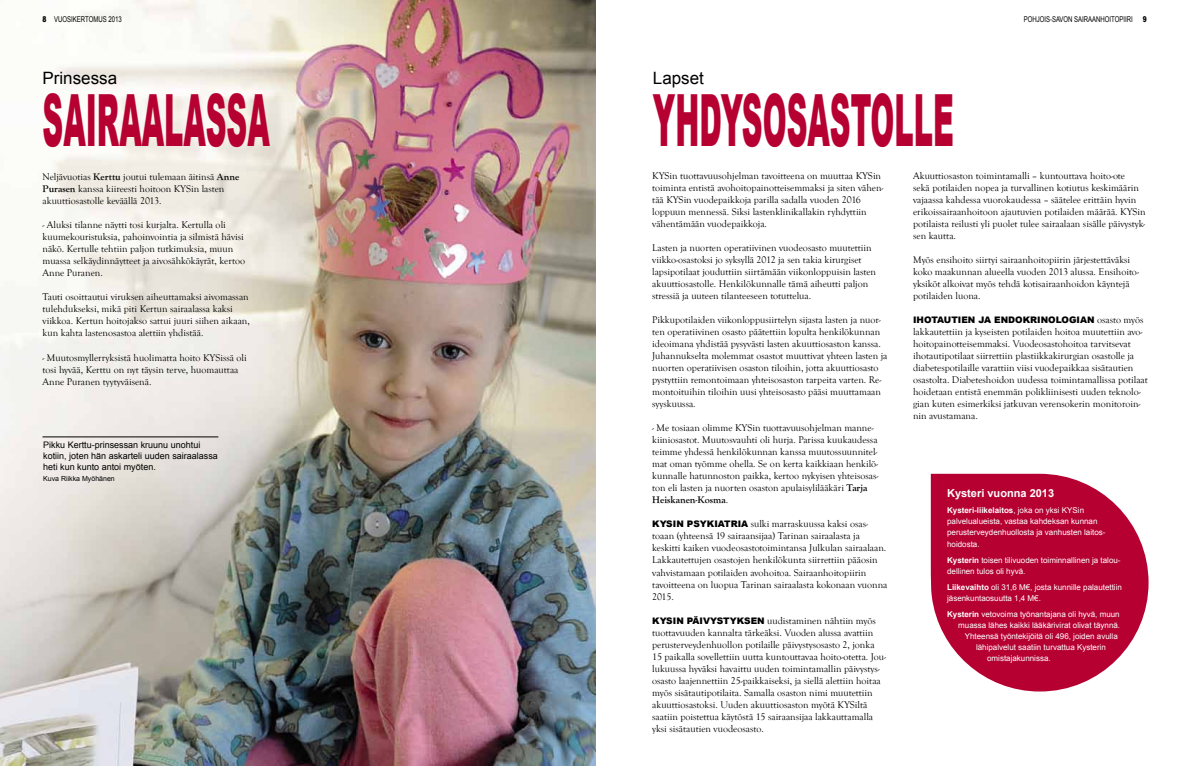
<style>
.page{position:relative;width:1191px;height:766px;background:#fff}
.page>*{position:absolute;margin:0;border:0;box-sizing:border-box;transform-origin:0 0}
.t1{font:900 72px "Arial";color:#b60032;scale:.4 1}
.t2{font:17px "Arial";color:#000}
.t3{font:700 11px "Arial";color:#fff}
.t4{font:10px/12px "Goudy Old Style T";color:#000}
.t5{font:9px/11px "Arial";color:#000}
.t6{font:900 9px "Arial";color:#000}
.t7{font:8px/16px "Arial";color:#fff}
.t8{font:8px "Arial";color:#000;scale:.75 1}
.t9{font:7px "Arial";color:#000}
.s1{font-weight:900}
.s2{font-weight:700}
.s3{font-family:"Arial";font-weight:900;font-size:9px}
.s4{font-family:"Goudy Old Style T";font-weight:400;font-size:10px}
</style>
<div class="page">
<img style="left:0;top:0;width:595px;height:765px">
<hr style="left:43px;top:436px;width:175px;height:1px;background:#000">
<svg style="left:930px;top:473px;width:218px;height:218px;fill:#b60032"></svg>
<p class="t8" style="left:43px;top:14px;width:107px"><span class="s1">8</span> VUOSIKERTOMUS 2013</p>
<p class="t8" style="left:1023px;top:14px;width:166px">POHJOIS-SAVON SAIRAANHOITOPIIRI <span class="s1">9</span></p>
<h2 class="t2" style="left:43px;top:67px;width:76px">Prinsessa</h2>
<h1 class="t1" style="left:43px;top:68px;width:570px">SAIRAALASSA</h1>
<p class="t4" style="left:43px;top:171px;width:198px">Neljävuotias <span class="s2">Kerttu</span> joutui tulemaan äitinsä <span class="s2">Anne<br>Purasen</span> kanssa kiireesti hoitoon KYSin lasten akuuttiosastolle keväällä 2013.</p>
<p class="t4" style="left:43px;top:219px;width:204px">- Aluksi tilanne näytti tosi kurjalta. Kertulla oli kuumekouristuksia, pahoinvointia ja silmistä hävisi näkö. Kertulle tehtiin paljon tutkimuksia, muun muassa selkäydinnäytteet ja aivosähkökäyrät, kertoo Anne Puranen.</p>
<p class="t4" style="left:43px;top:291px;width:209px">Tauti osoittautui viruksen aiheuttamaksi aivomassan tulehdukseksi, mikä piti Kertun sairaalassa kaksi viikkoa. Kertun hoitojakso sattui juuri siihen aikaan, kun kahta lastenosastoa alettiin yhdistää.</p>
<p class="t4" style="left:43px;top:351px;width:206px">- Muutosmyllerryksistä huolimatta hoito KYSissä oli tosi hyvää, Kerttu on nyt täysin terve, huomauttaa<br>Anne Puranen tyytyväisenä.</p>
<p class="t5" style="left:43px;top:439px;width:176px">Pikku Kerttu-prinsessan kruunu unohtui kotiin, joten hän askarteli uuden sairaalassa heti kun kunto antoi myöten.</p>
<p class="t9" style="left:43px;top:473px;width:73px">Kuva Riikka Myöhänen</p>
<h2 class="t2" style="left:653px;top:67px;width:53px">Lapset</h2>
<h1 class="t1" style="left:653px;top:68px;width:753px">YHDYSOSASTOLLE</h1>
<p class="t4" style="left:652px;top:170px;width:233px">KYSin tuottavuusohjelman tavoitteena on muuttaa KYSin toiminta entistä avohoitopainotteisemmaksi ja siten vähen&shy;tää KYSin vuodepaikkoja parilla sadalla vuoden 2016 loppuun mennessä. Siksi lastenklinikallakin ryhdyttiin vähentämään vuodepaikkoja.</p>
<p class="t4" style="left:652px;top:242px;width:225px">Lasten ja nuorten operatiivinen vuodeosasto muutettiin viikko-osastoksi jo syksyllä 2012 ja sen takia kirurgiset lapsipotilaat jouduttiin siirtämään viikonloppuisin lasten akuuttiosastolle. Henkilökunnalle tämä aiheutti paljon stressiä ja uuteen tilanteeseen totuttelua.</p>
<p class="t4" style="left:652px;top:314px;width:237px">Pikkupotilaiden viikonloppusiirtelyn sijasta lasten ja nuor&shy;ten operatiivinen osasto päätettiin lopulta henkilökunnan ideoimana yhdistää pysyvästi lasten akuuttiosaston kanssa.<br>Juhannukselta molemmat osastot muuttivat yhteen lasten ja nuorten operatiivisen osaston tiloihin, jotta akuuttiosasto pystyttiin remontoimaan yhteisosaston tarpeita varten. Re&shy;montoituihin tiloihin uusi yhteisosasto pääsi muuttamaan syyskuussa.</p>
<p class="t4" style="left:652px;top:422px;width:228px">- Me tosiaan olimme KYSin tuottavuusohjelman manne&shy;kiiniosastot. Muutosvauhti oli hurja. Parissa kuukaudessa teimme yhdessä henkilökunnan kanssa muutossuunnitel&shy;mat oman työmme ohella. Se on kerta kaikkiaan henkilö&shy;kunnalle hatunnoston paikka, kertoo nykyisen yhteisosas&shy;ton eli lasten ja nuorten osaston apulaisylilääkäri <span class="s2">Tarja Heiskanen-Kosma</span>.</p>
<p class="t4" style="left:652px;top:518px;width:237px"><span class="s3">KYSIN PSYKIATRIA</span> sulki marraskuussa kaksi osas&shy;toaan (yhteensä 19 sairaansijaa) Tarinan sairaalasta ja keskitti kaiken vuodeosastotoimintansa Julkulan sairaalaan.<br>Lakkautettujen osastojen henkilökunta siirrettiin pääosin vahvistamaan potilaiden avohoitoa. Sairaanhoitopiirin tavoitteena on luopua Tarinan sairaalasta kokonaan vuonna 2015.</p>
<p class="t4" style="left:652px;top:614px;width:235px"><span class="s3">KYSIN PÄIVYSTYKSEN</span> uudistaminen nähtiin myös tuottavuuden kannalta tärkeäksi. Vuoden alussa avattiin perusterveydenhuollon potilaille päivystysosasto 2, jonka 15 paikalla sovellettiin uutta kuntouttavaa hoito-otetta. Jou&shy;lukuussa hyväksi havaittu uuden toimintamallin päivystys&shy;osasto laajennettiin 25-paikkaiseksi, ja siellä alettiin hoitaa myös sisätautipotilaita. Samalla osaston nimi muutettiin akuuttiosastoksi. Uuden akuuttiosaston myötä KYSiltä saatiin poistettua käytöstä 15 sairaansijaa lakkauttamalla yksi sisätautien vuodeosasto.</p>
<p class="t4" style="left:913px;top:170px;width:234px">Akuuttiosaston toimintamalli – kuntouttava hoito-ote<br>sekä potilaiden nopea ja turvallinen kotiutus keskimäärin vajaassa kahdessa vuorokaudessa – säätelee erittäin hyvin erikoissairaanhoitoon ajautuvien potilaiden määrää. KYSin potilaista reilusti yli puolet tulee sairaalaan sisälle päivystyk&shy;sen kautta.</p>
<p class="t4" style="left:913px;top:254px;width:227px">Myös ensihoito siirtyi sairaanhoitopiirin järjestettäväksi koko maakunnan alueella vuoden 2013 alussa. Ensihoito&shy;yksiköt alkoivat myös tehdä kotisairaanhoidon käyntejä potilaiden luona.</p>
<p class="t6" style="left:913px;top:313px;width:232px">IHOTAUTIEN JA ENDOKRINOLOGIAN <span class="s4">osasto myös</span></p>
<p class="t4" style="left:913px;top:326px;width:236px">lakkautettiin ja kyseisten potilaiden hoitoa muutettiin avo&shy;hoitopainotteisemmaksi. Vuodeosastohoitoa tarvitsevat ihotautipotilaat siirrettiin plastiikkakirurgian osastolle ja diabetespotilaille varattiin viisi vuodepaikkaa sisätautien osastolta. Diabeteshoidon uudessa toimintamallissa potilaat hoidetaan entistä enemmän polikliinisesti uuden teknolo&shy;gian kuten esimerkiksi jatkuvan verensokerin monitoroin&shy;nin avustamana.</p>
<p class="t3" style="left:947px;top:485px;width:108px">Kysteri vuonna 2013</p>
<p class="t7" style="left:947px;top:504px;width:160px;line-height:11px"><span class="s2">Kysteri-liikelaitos</span>, joka on yksi KYSin palvelualueista, vastaa kahdeksan kunnan perusterveydenhuollosta ja vanhusten laitos-</p>
<p class="t7" style="left:947px;top:536px;width:175px">hoidosta.<br><span class="s2">Kysterin</span> toisen tilivuoden toiminnallinen ja talou-</p>
<p class="t7" style="left:947px;top:563px;width:176px">dellinen tulos oli hyvä.<br><span class="s2">Liikevaihto</span> oli 31,6 M€, josta kunnille palautettiin</p>
<p class="t7" style="left:947px;top:590px;width:174px">jäsenkuntaosuutta 1,4 M€.<br><span class="s2">Kysterin</span> vetovoima työnantajana oli hyvä, muun</p>
<p class="t7" style="left:958px;top:617px;width:163px">muassa lähes kaikki lääkärivirat olivat täynnä.</p>
<p class="t7" style="left:964px;top:628px;width:154px">Yhteensä työntekijöitä oli 496, joiden avulla</p>
<p class="t7" style="left:976px;top:639px;width:131px">lähipalvelut saatiin turvattua Kysterin</p>
<p class="t7" style="left:987px;top:650px;width:65px">omistajakunnissa.</p>
</div>
